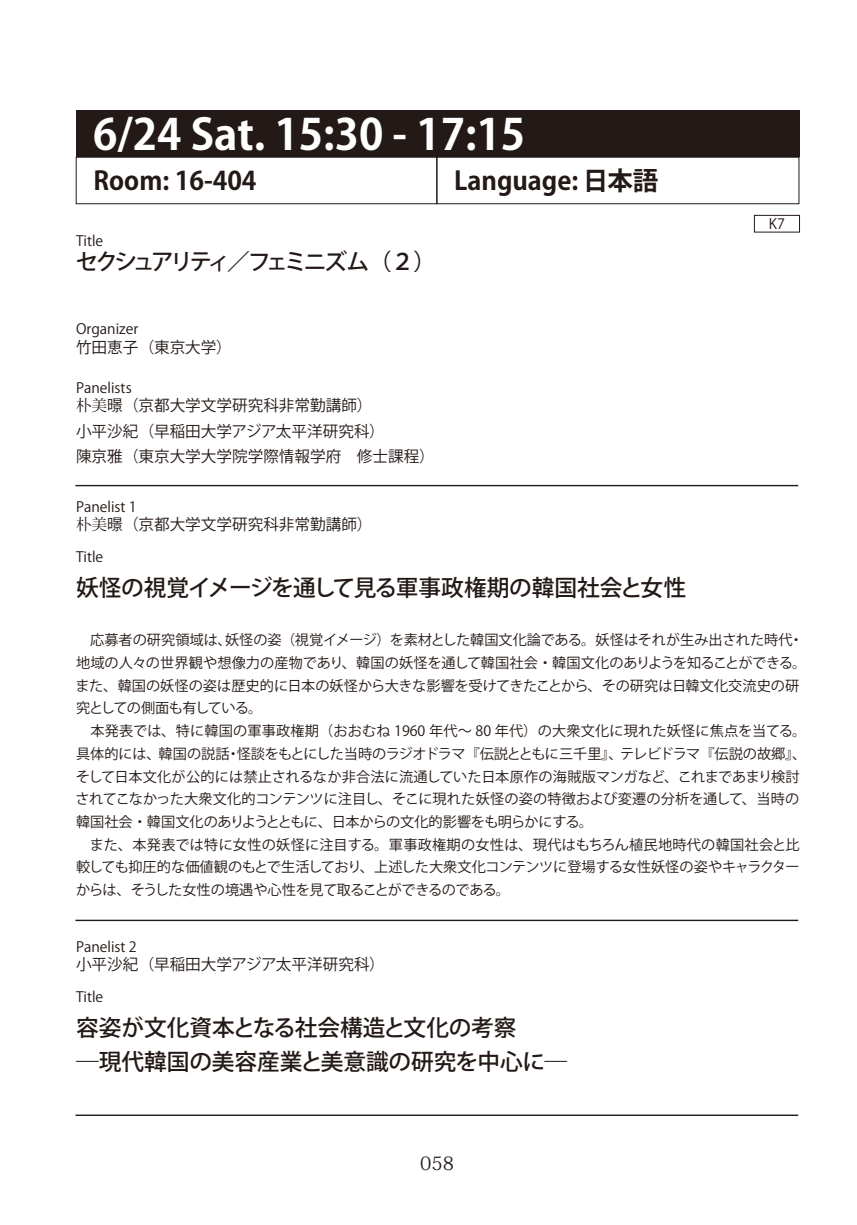
<style>
.page{position:relative;width:857px;height:1225px;background:#fff}
.page>*{position:absolute;margin:0;border:0;box-sizing:border-box;transform-origin:0 0}
.t1{font:700 42.6px "Koz Go Pro";color:#fff}
.t2{font:700 25.6px "Koz Go Pro";color:#231916}
.t3{font:500 22.6px/34px "Koz Go Pro";letter-spacing:-.01em;color:#231916}
.t4{font:500 22.6px "Koz Go Pro";letter-spacing:-.16em;color:#231916}
.t5{font:18.4px "Koz Min Pro";color:#231916}
.t6{font:15.6px/25.6px "Koz Go Pro";color:#231916}
.t7{font:14.2px/22.6px "Koz Go Pro";color:#231916}
.s1{font-family:"Koz Min Pro"}
.s2{font-family:"Koz Go Pr 6 N"}
</style>
<div class="page">
<hr style="left:75px;top:1114px;width:722px;height:2px;background:#231916">
<div style="left:76px;top:111px;width:722px;height:46px;background:#231916"></div>
<div style="left:76px;top:157px;width:360px;height:47px;border:1px solid #231916"></div>
<div style="left:436px;top:157px;width:362px;height:47px;border:1px solid #231916"></div>
<hr style="left:75px;top:485px;width:722px;height:1px;background:#231916">
<hr style="left:75px;top:919px;width:722px;height:2px;background:#231916">
<div style="left:753px;top:215px;width:46px;height:17px;border:1px solid #231916"></div>
<h1 class="t1" style="left:93px;top:107px;width:433px">6/24 Sat. 15:30 - 17:15</h1>
<h2 class="t2" style="left:93px;top:164px;width:165px">Room: 16-404</h2>
<h2 class="t2" style="left:454px;top:164px;width:206px">Language: 日本語</h2>
<p class="t7" style="left:76px;top:229px;width:29px">Title</p>
<h3 class="t4" style="left:75px;top:247px;width:362px">セクシュアリティ／フェミニズム（２）</h3>
<p class="t7" style="left:768px;top:213px;width:18px">K7</p>
<p class="t7" style="left:76px;top:318px;width:64px">Organizer</p>
<p class="t6" style="left:76px;top:335px;width:157px">竹田恵子（東京大学）</p>
<p class="t7" style="left:76px;top:377px;width:57px">Panelists</p>
<p class="t6" style="left:76px;top:393px;width:360px"><span class="s1">朴美</span><span class="s2">暻</span>（京都大学文学研究科非常勤講師）<br>小平沙紀（早稲田大学アジア太平洋研究科）<br>陳京雅（東京大学大学院学際情報学府　修士課程）</p>
<p class="t7" style="left:76px;top:496px;width:62px">Panelist 1</p>
<p class="t6" style="left:76px;top:512px;width:297px"><span class="s1">朴美</span><span class="s2">暻</span>（京都大学文学研究科非常勤講師）</p>
<p class="t7" style="left:76px;top:546px;width:29px">Title</p>
<h3 class="t3" style="left:76px;top:572px;width:611px">妖怪の視覚イメージを通して見る軍事政権期の韓国社会と女性</h3>
<p class="t7" style="left:75px;top:629px;width:732px">　応募者の研究領域は、妖怪の姿（視覚イメージ）を素材とした韓国文化論である。妖怪はそれが生み出された時代・地域の人々の世界観や想像力の産物であり、韓国の妖怪を通して韓国社会・韓国文化のありようを知ることができる。また、韓国の妖怪の姿は歴史的に日本の妖怪から大きな影響を受けてきたことから、その研究は日韓文化交流史の研究としての側面も有している。<br>　本発表では、特に韓国の軍事政権期（おおむね 1960 年代～ 80 年代）の大衆文化に現れた妖怪に焦点を当てる。具体的には、韓国の説話・怪談をもとにした当時のラジオドラマ『伝説とともに三千里』、テレビドラマ『伝説の故郷』、そして日本文化が公的には禁止されるなか非合法に流通していた日本原作の海賊版マンガなど、これまであまり検討されてこなかった大衆文化的コンテンツに注目し、そこに現れた妖怪の姿の特徴および変遷の分析を通して、当時の韓国社会・韓国文化のありようとともに、日本からの文化的影響をも明らかにする。<br>　また、本発表では特に女性の妖怪に注目する。軍事政権期の女性は、現代はもちろん植民地時代の韓国社会と比較しても抑圧的な価値観のもとで生活しており、上述した大衆文化コンテンツに登場する女性妖怪の姿やキャラクターからは、そうした女性の境遇や心性を見て取ることができるのである。</p>
<p class="t7" style="left:76px;top:935px;width:62px">Panelist 2</p>
<p class="t6" style="left:76px;top:951px;width:310px">小平沙紀（早稲田大学アジア太平洋研究科）</p>
<p class="t7" style="left:76px;top:985px;width:29px">Title</p>
<h3 class="t3" style="left:76px;top:1011px;width:492px">容姿が文化資本となる社会構造と文化の考察<br>―現代韓国の美容産業と美意識の研究を中心に―</h3>
<p class="t5" style="left:420px;top:1149px;width:35px">058</p>
</div>
